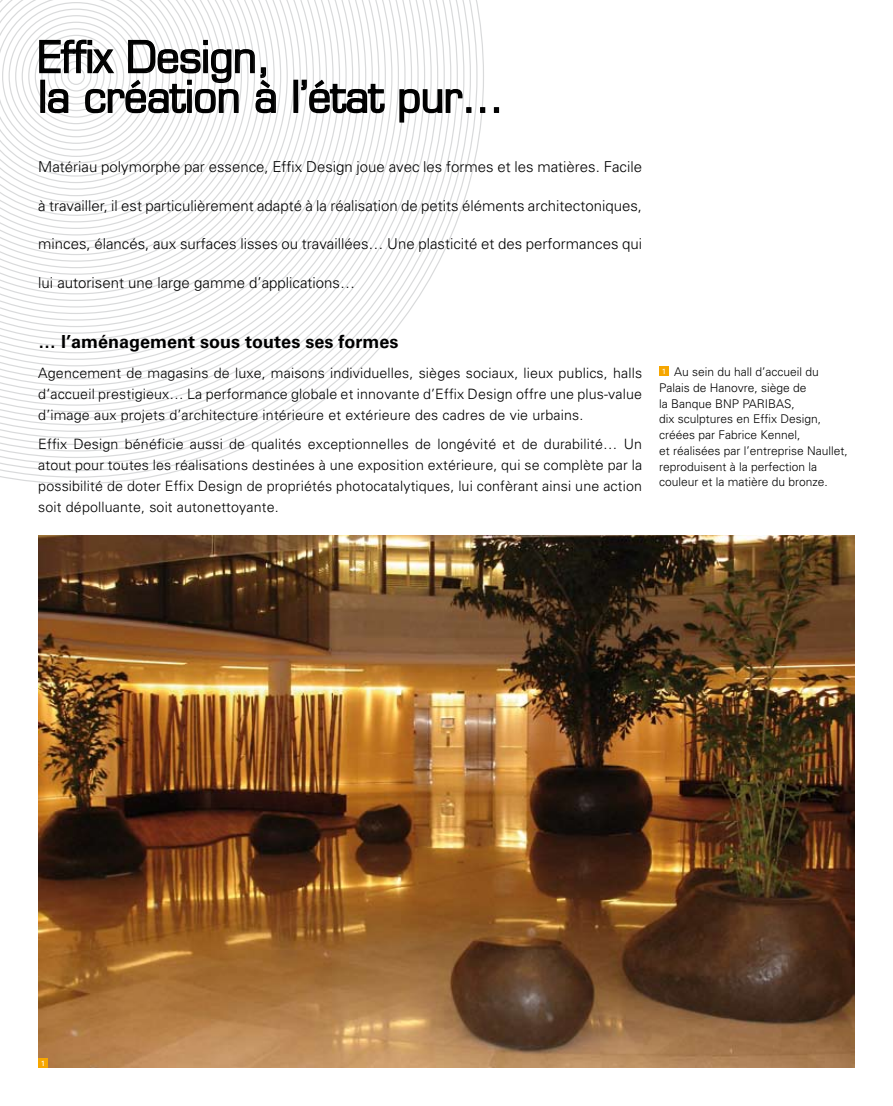
<style>
.page{position:relative;width:893px;height:1106px;background:#fff}
.page>*{position:absolute;margin:0;border:0;box-sizing:border-box;transform-origin:0 0}
.t1{font:42.3px/39.8px "Eurostile";letter-spacing:-.01em;color:#000}
.t2{font:700 18px "Univers";color:#000}
.t3{font:300 15px "Univers";color:#000}
.t4{font:300 14.25px/21px "Univers";letter-spacing:.01em;color:#000;text-align:justify}
.t5{font:300 12px/15.8px "Univers";color:#000}
.t6{font:7.5px "Univers";color:#fff}
</style>
<div class="page">
<svg style="left:0;top:0;width:484px;height:484px"></svg>
<svg style="left:38px;top:39px;width:239px;height:75px"></svg>
<div style="left:293px;top:80px;width:5px;height:33px;border:2px solid #000"></div>
<svg style="left:300px;top:79px;width:85px;height:35px"></svg>
<svg style="left:399px;top:88px;width:72px;height:35px"></svg>
<svg style="left:480px;top:107px;width:5px;height:6px"></svg>
<svg style="left:494px;top:107px;width:5px;height:6px"></svg>
<img style="left:38px;top:536px;width:817px;height:531px">
<div style="left:38px;top:1058px;width:10px;height:9px;background:#f6a600"></div>
<div style="left:659px;top:366px;width:10px;height:10px;background:#f6a600"></div>
<h1 class="t1" style="left:38px;top:37px;width:467px">Effix Design,<br>la création à l’état pur…</h1>
<p class="t3" style="left:38px;top:158px;width:605px">Matériau polymorphe par essence, Effix Design joue avec les formes et les matières. Facile</p>
<p class="t3" style="left:38px;top:196px;width:605px">à travailler, il est particulièrement adapté à la réalisation de petits éléments architectoniques,</p>
<p class="t3" style="left:38px;top:235px;width:605px">minces, élancés, aux surfaces lisses ou travaillées… Une plasticité et des performances qui</p>
<p class="t3" style="left:38px;top:273px;width:318px">lui autorisent une large gamme d’applications…</p>
<p class="t2" style="left:38px;top:331px;width:362px">… l’aménagement sous toutes ses formes</p>
<p class="t4" style="left:38px;top:362px;width:605px">Agencement de magasins de luxe, maisons individuelles, sièges sociaux, lieux publics, halls d’accueil prestigieux… La performance globale et innovante d’Effix Design offre une plus-value d’image aux projets d’architecture intérieure et extérieure des cadres de vie urbains.</p>
<p class="t4" style="left:38px;top:433px;width:605px">Effix Design bénéficie aussi de qualités exceptionnelles de longévité et de durabilité… Un atout pour toutes les réalisations destinées à une exposition extérieure, qui se complète par la possibilité de doter Effix Design de propriétés photocatalytiques, lui confèrant ainsi une action soit dépolluante, soit autonettoyante.</p>
<p class="t5" style="left:659px;top:364px;width:190px"><sup>1</sup> Au sein du hall d’accueil du<br>Palais de Hanovre, siège de<br>la Banque BNP PARIBAS,<br>dix sculptures en Effix Design, créées par Fabrice Kennel,<br>et réalisées par l’entreprise Naullet, reproduisent à la perfection la couleur et la matière du bronze.</p>
<p class="t6" style="left:41px;top:1058px;width:6px">1</p>
</div>
